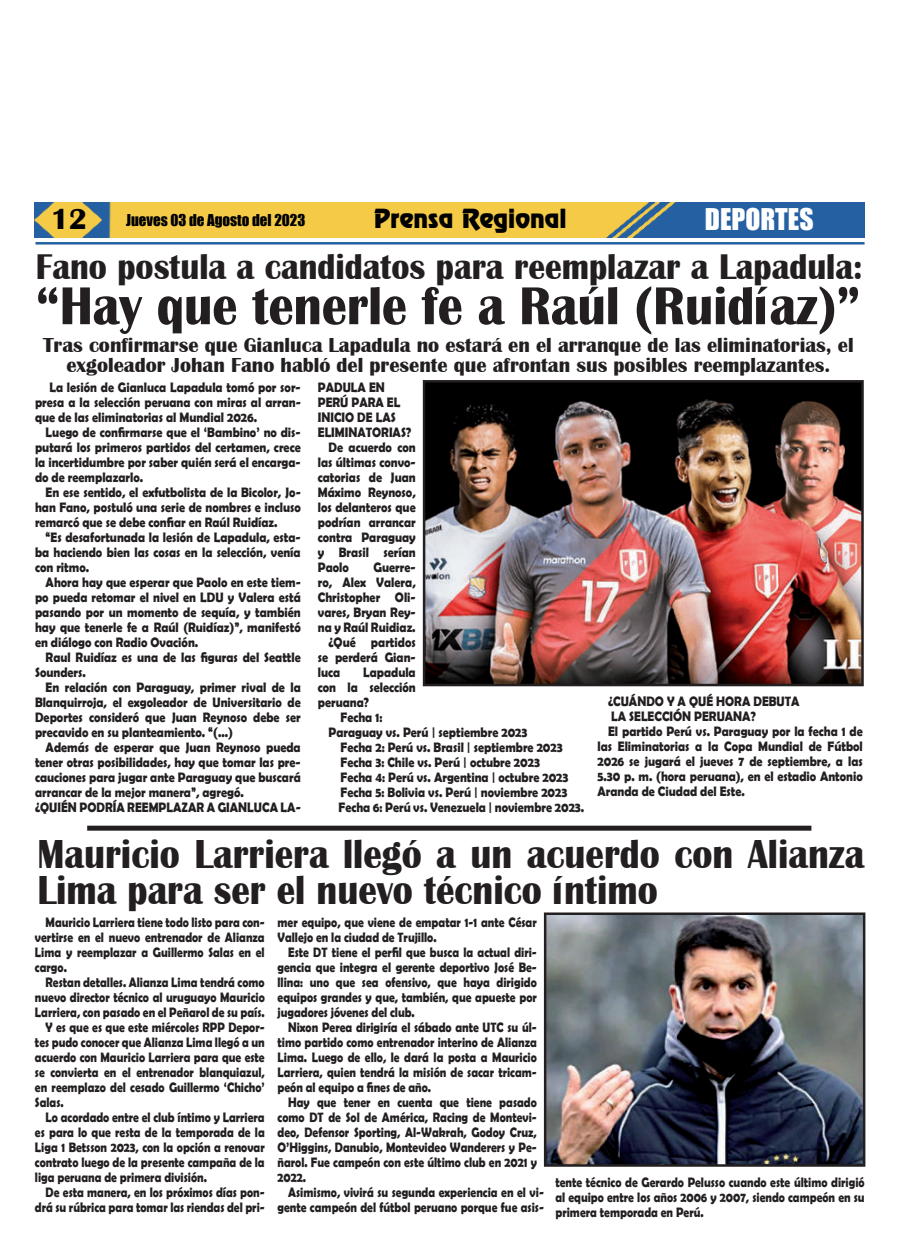
<style>
.page{position:relative;width:900px;height:1258px;background:#fff}
.page>*{position:absolute;margin:0;border:0;box-sizing:border-box;transform-origin:0 0}
.t1{font:700 55.12px "Britannic";color:#231f20;scale:.91 1}
.t2{font:700 41.62px/36.2px "Britannic";color:#231f20;scale:.89 1}
.t3{font:700 36.75px "Britannic";color:#231f20;scale:.91 1}
.t4{font:700 30px "Britannic";color:#000}
.t5{font:27.5px "Impact";color:#fff}
.t6{font:23.75px "Renfrew Normal";color:#000}
.t7{font:700 20.88px/20px "Britannic";color:#231f20;text-align:center}
.t8{font:15px "Impact";color:#000}
.t9{font:700 13.75px/15px "Berlin Sans FB Demi";color:#231f20;text-align:justify;scale:.88 1}
.t10{font:700 13.75px/15px "Berlin Sans FB Demi";color:#231f20;text-align:justify;scale:.84 1}
</style>
<div class="page">
<img style="left:35px;top:203px;width:830px;height:35px">
<hr style="left:35px;top:242px;width:830px;height:3px;background:#2361a2">
<img style="left:427px;top:384px;width:433px;height:298px">
<div style="left:423px;top:380px;width:441px;height:306px;border:3px solid #231f20"></div>
<div style="left:87px;top:826px;width:724px;height:5px;background:#231f20"></div>
<img style="left:548px;top:916px;width:313px;height:247px">
<div style="left:544px;top:912px;width:321px;height:255px;border:3px solid #231f20"></div>
<h3 class="t4" style="left:51px;top:203px;width:38px">12</h3>
<p class="t8" style="left:126px;top:213px;width:181px">Jueves 03 de Agosto del 2023</p>
<h3 class="t6" style="left:374px;top:209px;width:194px">Prensa Regional</h3>
<h3 class="t5" style="left:705px;top:206px;width:110px">DEPORTES</h3>
<h3 class="t3" style="left:36px;top:248px;width:910px">Fano postula a candidatos para reemplazar a Lapadula:</h3>
<h1 class="t1" style="left:36px;top:277px;width:908px">“Hay que tenerle fe a Raúl (Ruidíaz)”</h1>
<h3 class="t7" style="left:43px;top:335px;width:812px">Tras confirmarse que Gianluca Lapadula no estará en el arranque de las eliminatorias, el exgoleador Johan Fano habló del presente que afrontan sus posibles reemplazantes.</h3>
<p class="t9" style="left:35px;top:380px;width:304px;text-indent:14px">La lesión de Gianluca Lapadula tomó por sor&shy;presa a la selección peruana con miras al arran&shy;que de las eliminatorias al Mundial 2026.</p>
<p class="t9" style="left:35px;top:424px;width:303px;text-indent:11px">Luego de confirmarse que el ‘Bambino’ no dis&shy;putará los primeros partidos del certamen, crece la incertidumbre por saber quién será el encarga&shy;do de reemplazarlo.</p>
<p class="t9" style="left:35px;top:485px;width:304px;text-indent:11px">En ese sentido, el exfutbolista de la Bicolor, Jo&shy;han Fano, postuló una serie de nombres e incluso remarcó que se debe confiar en Raúl Ruidíaz.</p>
<p class="t9" style="left:35px;top:530px;width:303px;text-indent:11px">“Es desafortunada la lesión de Lapadula, esta&shy;ba haciendo bien las cosas en la selección, venía con ritmo.</p>
<p class="t9" style="left:35px;top:575px;width:304px;text-indent:11px">Ahora hay que esperar que Paolo en este tiem&shy;po pueda retomar el nivel en LDU y Valera está pasando por un momento de sequía, y también hay que tenerle fe a Raúl (Ruidíaz)”, manifestó en diálogo con Radio Ovación.</p>
<p class="t9" style="left:35px;top:649px;width:304px;text-indent:11px">Raul Ruidíaz es una de las figuras del Seattle<br>Sounders.</p>
<p class="t9" style="left:35px;top:680px;width:304px;text-indent:11px">En relación con Paraguay, primer rival de la Blanquirroja, el exgoleador de Universitario de Deportes consideró que Juan Reynoso debe ser precavido en su planteamiento. “(...)</p>
<p class="t9" style="left:35px;top:740px;width:304px;text-align:left;text-indent:11px">Además de esperar que Juan Reynoso pueda tener otras posibilidades, hay que tomar las pre&shy;cauciones para jugar ante Paraguay que buscará arrancar de la mejor manera”, agregó.<br>¿QUIÉN PODRÍA REEMPLAZAR A GIANLUCA LA-</p>
<p class="t9" style="left:318px;top:380px;width:78px">PADULA EN</p>
<p class="t9" style="left:318px;top:395px;width:95px">PERÚ PARA EL</p>
<p class="t9" style="left:318px;top:410px;width:90px">INICIO DE LAS</p>
<p class="t9" style="left:318px;top:425px;width:107px">ELIMINATORIAS?</p>
<p class="t9" style="left:328px;top:440px;width:101px">De acuerdo con</p>
<p class="t9" style="left:318px;top:455px;width:113px">las últimas convo-</p>
<p class="t9" style="left:318px;top:470px;width:113px">catorias de Juan</p>
<p class="t9" style="left:318px;top:485px;width:113px">Máximo Reynoso,</p>
<p class="t9" style="left:318px;top:500px;width:113px">los delanteros que</p>
<p class="t9" style="left:318px;top:515px;width:113px">podrían arrancar</p>
<p class="t9" style="left:318px;top:530px;width:113px">contra Paraguay</p>
<p class="t9" style="left:318px;top:545px;width:113px">y Brasil serían</p>
<p class="t9" style="left:318px;top:560px;width:37px">Paolo</p>
<p class="t9" style="left:374px;top:560px;width:49px">Guerre-</p>
<p class="t9" style="left:318px;top:575px;width:113px">ro, Alex Valera,</p>
<p class="t9" style="left:318px;top:590px;width:113px">Christopher Oli-</p>
<p class="t9" style="left:318px;top:605px;width:113px">vares, Bryan Rey-</p>
<p class="t9" style="left:318px;top:620px;width:113px">na y Raúl Ruidiaz.</p>
<p class="t9" style="left:328px;top:635px;width:101px">¿Qué partidos</p>
<p class="t9" style="left:318px;top:650px;width:113px">se perderá Gian-</p>
<p class="t9" style="left:318px;top:665px;width:27px">luca</p>
<p class="t9" style="left:363px;top:665px;width:61px">Lapadula</p>
<p class="t9" style="left:318px;top:680px;width:113px">con la selección</p>
<p class="t9" style="left:318px;top:695px;width:60px">peruana?</p>
<p class="t9" style="left:341px;top:709px;width:49px">Fecha 1:</p>
<p class="t9" style="left:328px;top:724px;width:228px">Paraguay vs. Perú | septiembre 2023</p>
<p class="t9" style="left:341px;top:739px;width:254px">Fecha 2: Perú vs. Brasil | septiembre 2023</p>
<p class="t9" style="left:341px;top:754px;width:228px">Fecha 3: Chile vs. Perú | octubre 2023</p>
<p class="t9" style="left:341px;top:769px;width:260px">Fecha 4: Perú vs. Argentina | octubre 2023</p>
<p class="t9" style="left:341px;top:784px;width:259px">Fecha 5: Bolivia vs. Perú | noviembre 2023</p>
<p class="t9" style="left:339px;top:799px;width:281px">Fecha 6: Perú vs. Venezuela | noviembre 2023.</p>
<p class="t9" style="left:608px;top:694px;width:219px">¿CUÁNDO Y A QUÉ HORA DEBUTA</p>
<p class="t9" style="left:611px;top:709px;width:166px">LA SELECCIÓN PERUANA?</p>
<p class="t9" style="left:608px;top:724px;width:291px">El partido Perú vs. Paraguay por la fecha 1 de</p>
<p class="t9" style="left:597px;top:739px;width:303px">las Eliminatorias a la Copa Mundial de Fútbol</p>
<p class="t9" style="left:597px;top:754px;width:303px">2026 se jugará el jueves 7 de septiembre, a las</p>
<p class="t9" style="left:597px;top:769px;width:303px">5.30 p. m. (hora peruana), en el estadio Antonio</p>
<p class="t9" style="left:597px;top:784px;width:169px">Aranda de Ciudad del Este.</p>
<h2 class="t2" style="left:37px;top:836px;width:931px">Mauricio Larriera llegó a un acuerdo con Alianza<br>Lima para ser el nuevo técnico íntimo</h2>
<p class="t10" style="left:35px;top:915px;width:275px;text-indent:11px">Mauricio Larriera tiene todo listo para con&shy;vertirse en el nuevo entrenador de Alianza Lima y reemplazar a Guillermo Salas en el cargo.</p>
<p class="t10" style="left:46px;top:975px;width:262px">Restan detalles. Alianza Lima tendrá como</p>
<p class="t10" style="left:35px;top:990px;width:275px">nuevo director técnico al uruguayo Mauricio</p>
<p class="t10" style="left:35px;top:1005px;width:275px">Larriera, con pasado en el Peñarol de su país.</p>
<p class="t10" style="left:46px;top:1020px;width:262px">Y es que es que este miércoles RPP Depor-</p>
<p class="t10" style="left:35px;top:1035px;width:275px">tes pudo conocer que Alianza Lima llegó a un</p>
<p class="t10" style="left:35px;top:1050px;width:275px">acuerdo con Mauricio Larriera para que este</p>
<p class="t10" style="left:35px;top:1065px;width:275px">se convierta en el entrenador blanquiazul,</p>
<p class="t10" style="left:35px;top:1079px;width:275px">en reemplazo del cesado Guillermo ‘Chicho’</p>
<p class="t10" style="left:35px;top:1095px;width:36px">Salas.</p>
<p class="t10" style="left:46px;top:1110px;width:262px">Lo acordado entre el club íntimo y Larriera</p>
<p class="t10" style="left:35px;top:1125px;width:275px">es para lo que resta de la temporada de la</p>
<p class="t10" style="left:35px;top:1139px;width:275px">Liga 1 Betsson 2023, con la opción a renovar</p>
<p class="t10" style="left:35px;top:1155px;width:275px">contrato luego de la presente campaña de la</p>
<p class="t10" style="left:35px;top:1170px;width:206px">liga peruana de primera división.</p>
<p class="t10" style="left:46px;top:1185px;width:262px">De esta manera, en los próximos días pon-</p>
<p class="t10" style="left:35px;top:1200px;width:275px">drá su rúbrica para tomar las riendas del pri-</p>
<p class="t10" style="left:278px;top:914px;width:310px">mer equipo, que viene de empatar 1-1 ante César<br>Vallejo en la ciudad de Trujillo.</p>
<p class="t10" style="left:278px;top:944px;width:310px;text-indent:11px">Este DT tiene el perfil que busca la actual diri&shy;gencia que integra el gerente deportivo José Be&shy;llina: uno que sea ofensivo, que haya dirigido equipos grandes y que, también, que apueste por jugadores jóvenes del club.</p>
<p class="t10" style="left:278px;top:1020px;width:310px;text-indent:11px">Nixon Perea dirigiría el sábado ante UTC su úl&shy;timo partido como entrenador interino de Alianza Lima. Luego de ello, le dará la posta a Mauricio Larriera, quien tendrá la misión de sacar tricam&shy;peón al equipo a fines de año.</p>
<p class="t10" style="left:278px;top:1095px;width:310px;text-indent:11px">Hay que tener en cuenta que tiene pasado como DT de Sol de América, Racing de Montevi&shy;deo, Defensor Sporting, Al-Wakrah, Godoy Cruz, O’Higgins, Danubio, Montevideo Wanderers y Pe&shy;ñarol. Fue campeón con este último club en 2021 y 2022.</p>
<p class="t10" style="left:278px;top:1185px;width:319px;text-align:right">Asimismo, vivirá su segunda experiencia en el vi&shy;gente campeón del fútbol peruano porque fue asis-</p>
<p class="t10" style="left:555px;top:1175px;width:370px">tente técnico de Gerardo Pelusso cuando este último dirigió al equipo entre los años 2006 y 2007, siendo campeón en su primera temporada en Perú.</p>
</div>
